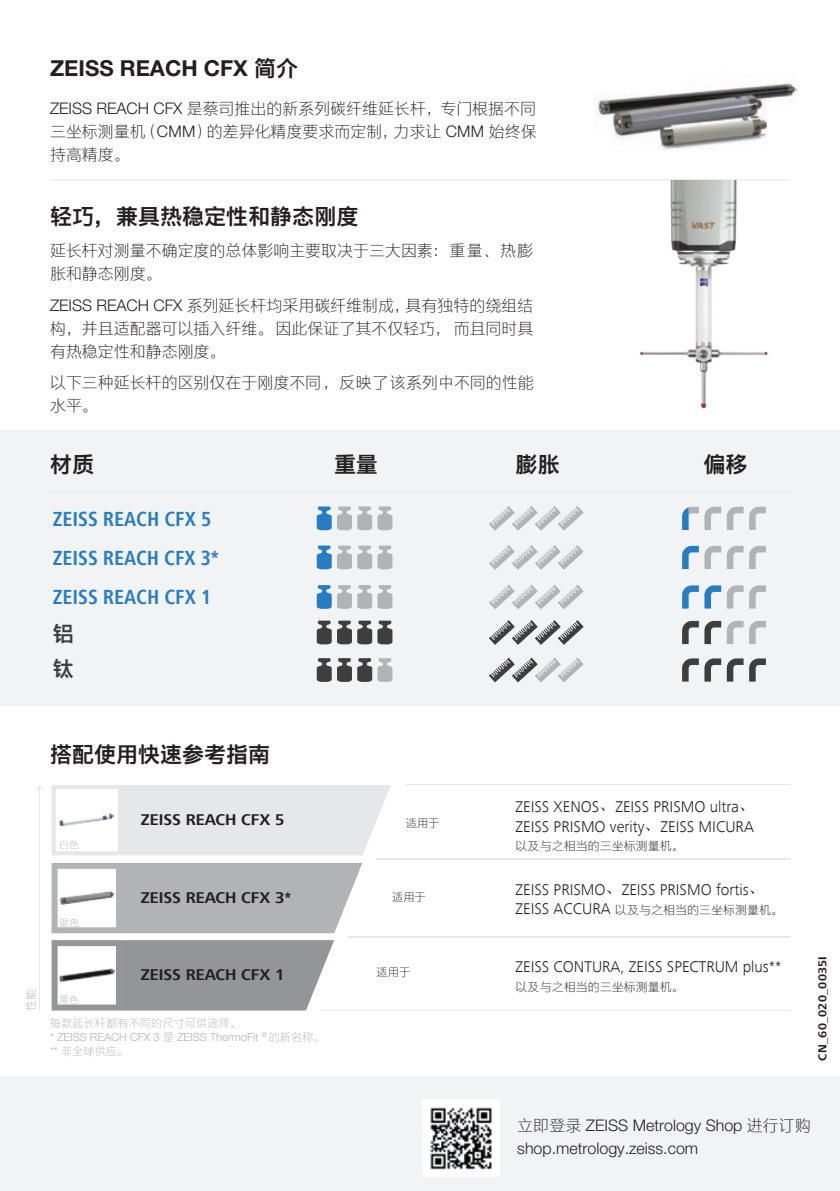
<style>
.page{position:relative;width:840px;height:1191px;background:#fff}
.page>*{position:absolute;margin:0;border:0;box-sizing:border-box;transform-origin:0 0}
.t1{font:22px "M Ying Hei PRC W7";color:#231f20}
.t2{font:700 condensed 21px/39px "ZEISS Frutiger Next W1 G";color:#277dc1}
.t3{font:21px/35px "M Ying Hei PRC W7";color:#3e3e3f}
.t4{font:16px/23.2px "M Ying Hei PRC W3";letter-spacing:-.005em;color:#231f20}
.t5{font:300 16px/19.2px "ZEISS Frutiger Next W1 G";color:#231f20}
.t6{font:700 16px "ZEISS Frutiger Next W1 G";color:#231f20}
.t7{font:12px "M Ying Hei PRC W3";color:#231f20}
.t8{font:700 12px "Zeiss Frutiger Next Pro";letter-spacing:.02em;color:#231f20}
.t9{font:11.2px/14px "M Ying Hei PRC W3";color:#b2b3b7}
.t10{font:11.2px "M Ying Hei PRC W3";color:#231f20}
.t11{font:10px "M Ying Hei PRC W3";color:#b2b3b7}
.s1{font-family:"Adobe Song Std"}
.s2{font-family:"ZEISS Frutiger Next W1 G";font-weight:300;font-size:16px}
</style>
<div class="page">
<hr style="left:50px;top:179px;width:739px;height:1px;background:#e6e7e9">
<div style="left:0;top:430px;width:839px;height:276px;background:#f2f3f4"></div>
<svg style="left:316px;top:506px;width:15px;height:24px"></svg>
<svg style="left:337px;top:506px;width:55px;height:24px"></svg>
<svg style="left:316px;top:545px;width:15px;height:24px"></svg>
<svg style="left:337px;top:545px;width:55px;height:24px"></svg>
<svg style="left:316px;top:585px;width:15px;height:24px"></svg>
<svg style="left:337px;top:585px;width:55px;height:24px"></svg>
<svg style="left:316px;top:620px;width:15px;height:24px"></svg>
<svg style="left:337px;top:620px;width:55px;height:24px"></svg>
<svg style="left:316px;top:658px;width:15px;height:24px"></svg>
<svg style="left:337px;top:658px;width:55px;height:24px"></svg>
<svg style="left:489px;top:506px;width:94px;height:25px"></svg>
<svg style="left:489px;top:545px;width:94px;height:25px"></svg>
<svg style="left:489px;top:584px;width:94px;height:25px"></svg>
<svg style="left:489px;top:620px;width:94px;height:25px"></svg>
<svg style="left:489px;top:657px;width:94px;height:25px"></svg>
<svg style="left:704px;top:507px;width:16px;height:23px"></svg>
<svg style="left:726px;top:507px;width:39px;height:23px"></svg>
<svg style="left:682px;top:546px;width:16px;height:23px"></svg>
<svg style="left:704px;top:546px;width:16px;height:23px"></svg>
<svg style="left:726px;top:546px;width:39px;height:23px"></svg>
<svg style="left:682px;top:585px;width:16px;height:23px"></svg>
<svg style="left:704px;top:585px;width:16px;height:23px"></svg>
<svg style="left:726px;top:585px;width:39px;height:23px"></svg>
<svg style="left:682px;top:621px;width:16px;height:23px"></svg>
<svg style="left:704px;top:621px;width:16px;height:23px"></svg>
<svg style="left:726px;top:621px;width:39px;height:23px"></svg>
<svg style="left:682px;top:658px;width:16px;height:23px"></svg>
<svg style="left:704px;top:658px;width:16px;height:23px"></svg>
<svg style="left:726px;top:658px;width:39px;height:23px"></svg>
<hr style="left:50px;top:491px;width:739px;height:1px;background:#e6e7e9">
<svg style="left:682px;top:507px;width:16px;height:23px"></svg>
<div style="left:0;top:1076px;width:839px;height:115px;background:#f2f3f4"></div>
<div style="left:52px;top:785px;width:338px;height:70px;background:#e6e7e9"></div>
<hr style="left:405px;top:784px;width:385px;height:1px;background:#e6e7e9">
<hr style="left:320px;top:1010px;width:470px;height:1px;background:#e6e7e9">
<hr style="left:376px;top:858px;width:414px;height:1px;background:#e6e7e9">
<hr style="left:348px;top:936px;width:442px;height:1px;background:#e6e7e9">
<svg style="left:52px;top:863px;width:310px;height:70px;background:#bdbec1"></svg>
<svg style="left:52px;top:940px;width:282px;height:70px"></svg>
<hr style="left:39px;top:786px;width:1px;height:224px;background:#e6e7e9">
<svg style="left:36px;top:786px;width:8px;height:4px"></svg>
<div style="left:56px;top:789px;width:61px;height:61px;background:#fff"></div>
<img style="left:59px;top:813px;width:56px;height:14px">
<img style="left:596px;top:83px;width:200px;height:68px">
<img style="left:639px;top:180px;width:129px;height:229px">
<img style="left:58px;top:963px;width:58px;height:24px">
<img style="left:58px;top:886px;width:58px;height:23px">
<img style="left:422px;top:1099px;width:77px;height:77px">
<h1 class="t1" style="left:50px;top:54px;width:249px">ZEISS REACH CFX 简介</h1>
<p class="t4" style="left:50px;top:96px;width:488px;text-align:justify">ZEISS REACH CFX 是蔡司推出的新系列碳纤维延长杆，专门根据不同三坐标测量机（CMM）的差异化精度要求而定制，力求让 CMM 始终保持高精度。</p>
<h1 class="t1" style="left:50px;top:203px;width:309px">轻巧，兼具热稳定性和静态刚度</h1>
<p class="t4" style="left:50px;top:239px;width:484px">延长杆对测量不确定度的总体影响主要取决于三大因素：重量、热膨胀和静态刚度。</p>
<p class="t4" style="left:50px;top:293px;width:484px;text-align:justify">ZEISS REACH CFX 系列延长杆均采用碳纤维制成，具有独特的绕组结构，并且适配器可以插入纤维。因此保证了其不仅轻巧，而且同时具有热稳定性和静态刚度。</p>
<p class="t4" style="left:50px;top:371px;width:485px">以下三种延长杆的区别仅在于刚度不同，反映了该系列中不同的性能水平。</p>
<h1 class="t1" style="left:50px;top:450px;width:45px">材质</h1>
<h1 class="t1" style="left:334px;top:450px;width:45px">重量</h1>
<h1 class="t1" style="left:515px;top:450px;width:45px">膨胀</h1>
<h1 class="t1" style="left:703px;top:450px;width:45px">偏移</h1>
<h2 class="t2" style="left:53px;top:499px;width:168px">ZEISS REACH CFX 5<br>ZEISS REACH CFX 3*<br>ZEISS REACH CFX 1</h2>
<h2 class="t3" style="left:53px;top:616px;width:23px">铝钛</h2>
<h1 class="t1" style="left:50px;top:740px;width:221px">搭配使用快速参考指南</h1>
<p class="t11" style="left:59px;top:838px;width:21px">白色</p>
<p class="t11" style="left:59px;top:916px;width:21px">银色</p>
<p class="t9" style="left:24px;top:1011px;width:24px;rotate:-90deg">性能</p>
<p class="t11" style="left:59px;top:993px;width:21px">黑色</p>
<p class="t6" style="left:141px;top:810px;width:145px">ZEISS REACH CFX 5</p>
<p class="t6" style="left:141px;top:888px;width:152px">ZEISS REACH CFX 3*</p>
<p class="t6" style="left:141px;top:965px;width:145px">ZEISS REACH CFX 1</p>
<p class="t9" style="left:50px;top:1015px;width:193px">每款延长杆都有不同的尺寸可供选择。</p>
<p class="t9" style="left:50px;top:1029px;width:276px">* ZEISS REACH CFX 3 是 ZEISS ThermoFit <sup>®</sup> 的新名称。** 非全球供应。</p>
<p class="t10" style="left:405px;top:816px;width:35px">适用于</p>
<p class="t10" style="left:392px;top:890px;width:35px">适用于</p>
<p class="t10" style="left:376px;top:965px;width:35px">适用于</p>
<p class="t5" style="left:515px;top:797px;width:241px">ZEISS XENOS<span class="s1">、</span>ZEISS PRISMO ultra<span class="s1">、<br></span>ZEISS PRISMO verity<span class="s1">、</span>ZEISS MICURA</p>
<p class="t7" style="left:515px;top:838px;width:169px">以及与之相当的三坐标测量机。</p>
<p class="t5" style="left:515px;top:879px;width:250px">ZEISS PRISMO<span class="s1">、</span>ZEISS PRISMO fortis<span class="s1">、</span></p>
<p class="t7" style="left:515px;top:902px;width:269px"><span class="s2">ZEISS ACCURA</span> 以及与之相当的三坐标测量机。</p>
<p class="t5" style="left:515px;top:957px;width:267px">ZEISS CONTURA, ZEISS SPECTRUM plus**</p>
<p class="t7" style="left:515px;top:979px;width:169px">以及与之相当的三坐标测量机。</p>
<p class="t8" style="left:815px;top:1060px;width:106px;rotate:-90deg">CN_60_020_0035I</p>
<p class="t4" style="left:517px;top:1113px;width:295px">立即登录 ZEISS Metrology Shop 进行订购shop.metrology.zeiss.com</p>
</div>
